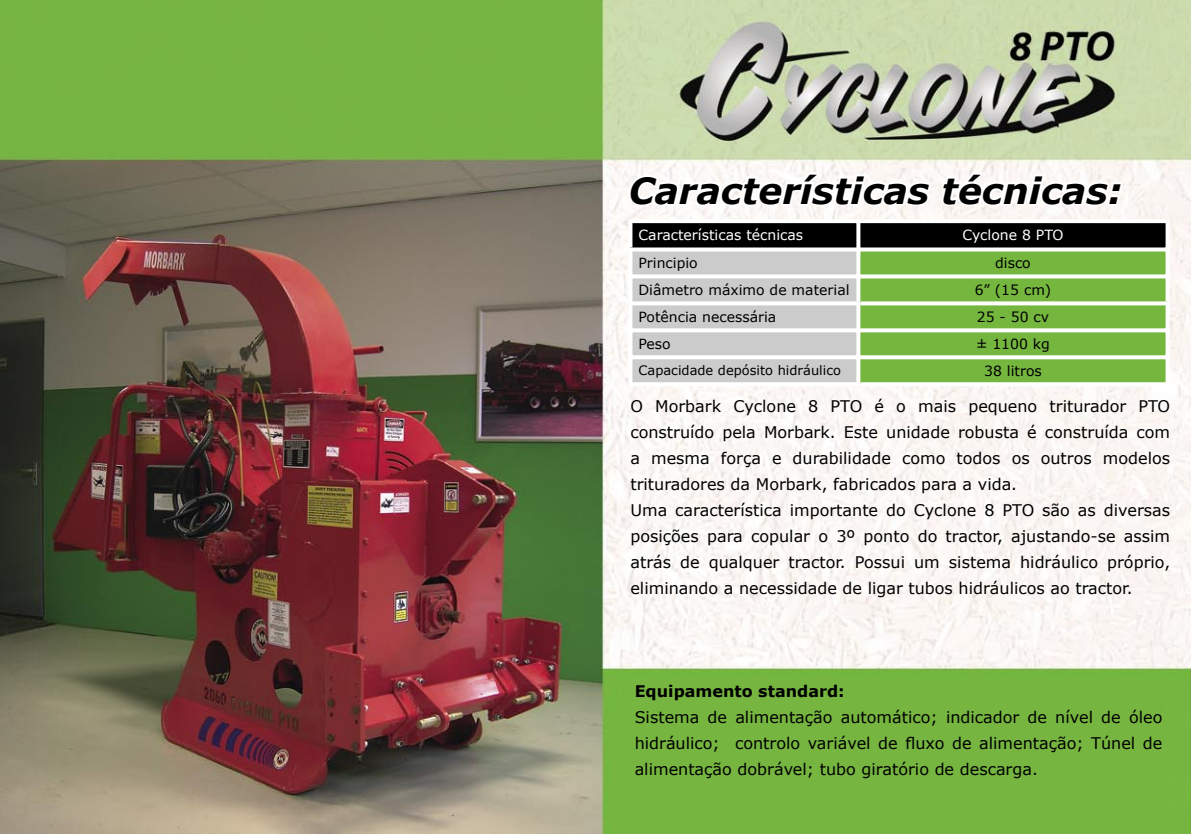
<style>
.page{position:relative;width:1191px;height:834px;background:#fff}
.page>*{position:absolute;margin:0;border:0;box-sizing:border-box;transform-origin:0 0}
.t1{font:italic 700 36px "Verdana";color:#000}
.t2{font:16px/26px "Verdana";color:#000}
.t3{font:14px "Verdana";color:#000}
.t4{font:14px "Verdana";color:#fff}
.t5{font:13px "Verdana";color:#000}
.s1{font-weight:700}
</style>
<div class="page">
<img style="left:0;top:0;width:1191px;height:833px">
<div style="left:630px;top:221px;width:228px;height:28px;background:#000"></div>
<div style="left:858px;top:221px;width:309px;height:28px;background:#000"></div>
<hr style="left:628px;top:219px;width:228px;height:4px;background:#fff">
<hr style="left:628px;top:223px;width:4px;height:24px;background:#fff">
<hr style="left:860px;top:219px;width:309px;height:4px;background:#fff">
<svg style="left:856px;top:223px;width:4px;height:24px"></svg>
<svg style="left:856px;top:219px;width:4px;height:4px"></svg>
<svg style="left:1165px;top:223px;width:4px;height:24px"></svg>
<hr style="left:628px;top:382px;width:232px;height:4px;background:#fff">
<svg style="left:628px;top:247px;width:541px;height:136px;background:#a9c890"></svg>
<svg style="left:1165px;top:359px;width:4px;height:23px"></svg>
<svg style="left:860px;top:382px;width:309px;height:4px"></svg>
<svg style="left:626px;top:155px;width:499px;height:54px"></svg>
<p class="t1" style="left:629px;top:168px;width:495px">Características técnicas:</p>
<p class="t4" style="left:638px;top:226px;width:166px">Características técnicas</p>
<p class="t4" style="left:962px;top:226px;width:103px">Cyclone 8 PTO</p>
<p class="t3" style="left:638px;top:254px;width:61px">Principio</p>
<p class="t3" style="left:995px;top:254px;width:37px">disco</p>
<p class="t3" style="left:638px;top:281px;width:213px">Diâmetro máximo de material</p>
<p class="t3" style="left:974px;top:281px;width:78px">6” (15 cm)</p>
<p class="t3" style="left:638px;top:308px;width:139px">Potência necessária</p>
<p class="t3" style="left:976px;top:308px;width:74px">25 - 50 cv</p>
<p class="t3" style="left:638px;top:335px;width:34px">Peso</p>
<p class="t3" style="left:976px;top:335px;width:75px">± 1100 kg</p>
<p class="t5" style="left:638px;top:362px;width:204px">Capacidade depósito hidráulico</p>
<p class="t3" style="left:984px;top:362px;width:59px">38 litros</p>
<p class="t2" style="left:630px;top:392px;width:541px">O Morbark Cyclone 8 PTO é o mais pequeno triturador PTO construído pela Morbark. Este unidade robusta é construída com a mesma força e durabilidade como todos os outros modelos trituradores da Morbark, fabricados para a vida.<br>Uma característica importante do Cyclone 8 PTO são as diversas posições para copular o 3º ponto do tractor, ajustando-se assim atrás de qualquer tractor. Possui um sistema hidráulico próprio, eliminando a necessidade de ligar tubos hidráulicos ao tractor.</p>
<p class="t2" style="left:634px;top:677px;width:529px"><span class="s1">Equipamento standard:<br></span>Sistema de alimentação automático; indicador de nível de óleo hidráulico; controlo variável de fluxo de alimentação; Túnel de alimentação dobrável; tubo giratório de descarga.</p>
</div>
